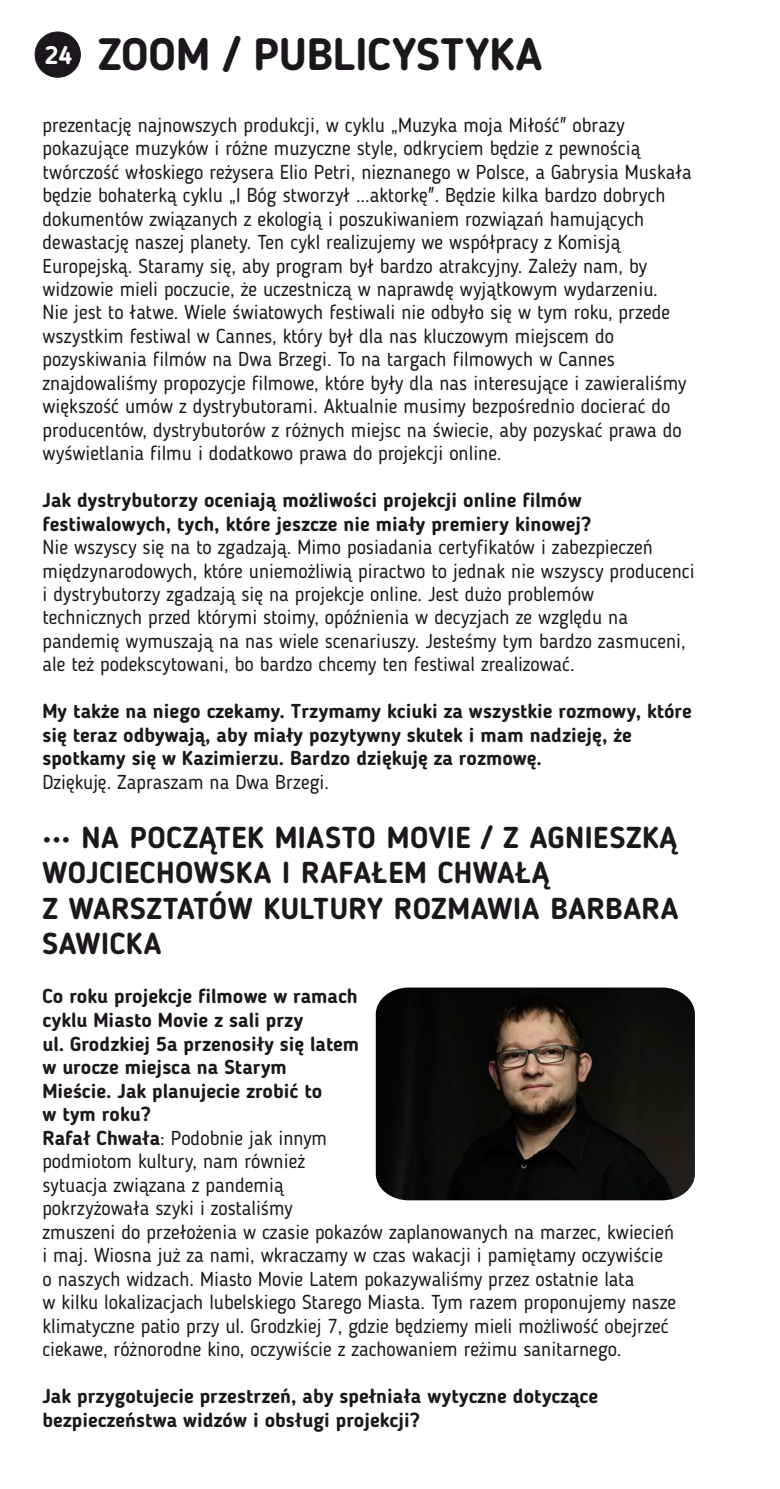
<style>
.page{position:relative;width:780px;height:1489px;background:#fff}
.page>*{position:absolute;margin:0;border:0;box-sizing:border-box;transform-origin:0 0}
.t1{font:700 45px "Blogger Sans";color:#1c171c}
.t2{font:700 30px/35.2px "Blogger Sans";letter-spacing:.015em;color:#1c171c}
.t3{font:20px/23.5px "Blogger Sans";color:#1c171c}
.t4{font:700 20px/23.5px "Blogger Sans";color:#1c171c}
.s1{font-weight:700}
</style>
<div class="page">
<img style="left:376px;top:987px;width:318px;height:213px">
<div style="left:35px;top:32px;width:46px;height:45px;background:#1c171c;border:1px solid #1c171c;border-radius:50%"></div>
<h1 class="t1" style="left:45px;top:36px;width:499px"><sup>24</sup> ZOOM / PUBLICYSTYKA</h1>
<p class="t3" style="left:42px;top:115px;width:651px">prezentację najnowszych produkcji, w cyklu „Muzyka moja Miłość" obrazy pokazujące muzyków i różne muzyczne style, odkryciem będzie z pewnością twórczość włoskiego reżysera Elio Petri, nieznanego w Polsce, a Gabrysia Muskała będzie bohaterką cyklu „I Bóg stworzył ...aktorkę". Będzie kilka bardzo dobrych dokumentów związanych z ekologią i poszukiwaniem rozwiązań hamujących dewastację naszej planety. Ten cykl realizujemy we współpracy z Komisją Europejską. Staramy się, aby program był bardzo atrakcyjny. Zależy nam, by widzowie mieli poczucie, że uczestniczą w naprawdę wyjątkowym wydarzeniu.<br>Nie jest to łatwe. Wiele światowych festiwali nie odbyło się w tym roku, przede wszystkim festiwal w Cannes, który był dla nas kluczowym miejscem do pozyskiwania filmów na Dwa Brzegi. To na targach filmowych w Cannes znajdowaliśmy propozycje filmowe, które były dla nas interesujące i zawieraliśmy większość umów z dystrybutorami. Aktualnie musimy bezpośrednio docierać do producentów, dystrybutorów z różnych miejsc na świecie, aby pozyskać prawa do wyświetlania filmu i dodatkowo prawa do projekcji online.</p>
<p class="t4" style="left:42px;top:490px;width:550px">Jak dystrybutorzy oceniają możliwości projekcji online filmów festiwalowych, tych, które jeszcze nie miały premiery kinowej?</p>
<p class="t3" style="left:42px;top:537px;width:653px">Nie wszyscy się na to zgadzają. Mimo posiadania certyfikatów i zabezpieczeń międzynarodowych, które uniemożliwią piractwo to jednak nie wszyscy producenci i dystrybutorzy zgadzają się na projekcje online. Jest dużo problemów technicznych przed którymi stoimy, opóźnienia w decyzjach ze względu na pandemię wymuszają na nas wiele scenariuszy. Jesteśmy tym bardzo zasmuceni, ale też podekscytowani, bo bardzo chcemy ten festiwal zrealizować.</p>
<p class="t4" style="left:42px;top:701px;width:650px">My także na niego czekamy. Trzymamy kciuki za wszystkie rozmowy, które się teraz odbywają, aby miały pozytywny skutek i mam nadzieję, że spotkamy się w Kazimierzu. Bardzo dziękuję za rozmowę.</p>
<p class="t3" style="left:42px;top:772px;width:288px">Dziękuję. Zapraszam na Dwa Brzegi.</p>
<h2 class="t2" style="left:42px;top:822px;width:637px">••• NA POCZĄTEK MIASTO MOVIE / Z AGNIESZKĄ<br>WOJCIECHOWSKA I RAFAŁEM CHWAŁĄ<br>Z WARSZTATÓW KULTURY ROZMAWIA BARBARA<br>SAWICKA</h2>
<p class="t3" style="left:42px;top:986px;width:635px"><span class="s1">Co roku projekcje filmowe w ramach<br>cyklu Miasto Movie z sali przy<br>ul. Grodzkiej 5a przenosiły się latem<br>w urocze miejsca na Starym<br>Mieście. Jak planujecie zrobić to<br>w tym roku?<br>Rafał Chwała</span>: Podobnie jak innym<br>podmiotom kultury, nam również<br>sytuacja związana z pandemią<br>pokrzyżowała szyki i zostaliśmy<br>zmuszeni do przełożenia w czasie pokazów zaplanowanych na marzec, kwiecień i maj. Wiosna już za nami, wkraczamy w czas wakacji i pamiętamy oczywiście o naszych widzach. Miasto Movie Latem pokazywaliśmy przez ostatnie lata<br>w kilku lokalizacjach lubelskiego Starego Miasta. Tym razem proponujemy nasze klimatyczne patio przy ul. Grodzkiej 7, gdzie będziemy mieli możliwość obejrzeć ciekawe, różnorodne kino, oczywiście z zachowaniem reżimu sanitarnego.</p>
<p class="t4" style="left:42px;top:1385px;width:557px">Jak przygotujecie przestrzeń, aby spełniała wytyczne dotyczące bezpieczeństwa widzów i obsługi projekcji?</p>
</div>
